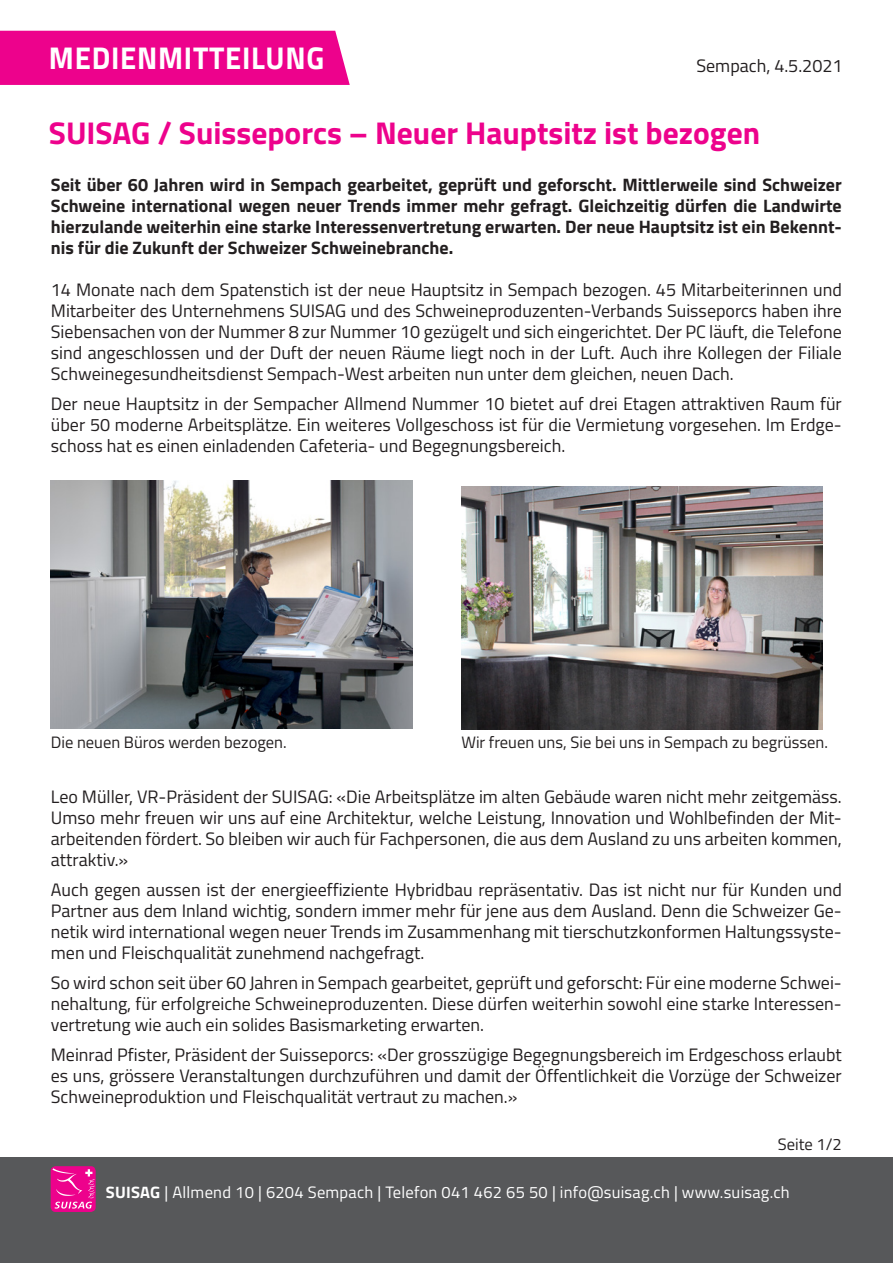
<style>
.page{position:relative;width:893px;height:1263px;background:#fff}
.page>*{position:absolute;margin:0;border:0;box-sizing:border-box;transform-origin:0 0}
.t1{font:700 31.5px "Titillium Web";color:#ed028c}
.t2{font:700 31.5px "Titillium Web";letter-spacing:.025em;color:#fff;scale:.93 1}
.t3{font:18px/21px "Titillium Web";color:#231f20;text-align:justify}
.t4{font:700 18px/21px "Titillium Web";color:#231f20;text-align:justify}
.Fliesstext{font:16.5px "Titillium Web";color:#231f20}
.t5{font:16.5px "Titillium Web";letter-spacing:.015em;color:#fff}
.s1{font-weight:700}
</style>
<div class="page">
<img style="left:51px;top:481px;width:361px;height:247px">
<div style="left:0;top:1157px;width:893px;height:106px;background:#57585a"></div>
<svg style="left:51px;top:1166px;width:45px;height:46px"></svg>
<svg style="left:52px;top:1168px;width:43px;height:40px;background:#ef259c"></svg>
<div style="left:0;top:31px;width:350px;height:54px;background:#ed028c"></div>
<img style="left:461px;top:486px;width:362px;height:243px">
<p class="t2" style="left:49px;top:34px;width:298px">MEDIENMITTEILUNG</p>
<p class="t3" style="left:696px;top:55px;width:148px">Sempach, 4.5.2021</p>
<p class="t1" style="left:49px;top:109px;width:713px">SUISAG / Suisseporcs – Neuer Hauptsitz ist bezogen</p>
<p class="t4" style="left:51px;top:173px;width:792px">Seit über 60 Jahren wird in Sempach gearbeitet, geprüft und geforscht. Mittlerweile sind Schweizer Schweine international wegen neuer Trends immer mehr gefragt. Gleichzeitig dürfen die Landwirte hierzulande weiterhin eine starke Interessenvertretung erwarten. Der neue Hauptsitz ist ein Bekennt&shy;nis für die Zukunft der Schweizer Schweinebranche.</p>
<p class="t3" style="left:51px;top:278px;width:792px">14 Monate nach dem Spatenstich ist der neue Hauptsitz in Sempach bezogen. 45 Mitarbeiterinnen und Mitarbeiter des Unternehmens SUISAG und des Schweineproduzenten-Verbands Suisseporcs haben ihre Siebensachen von der Nummer 8 zur Nummer 10 gezügelt und sich eingerichtet. Der PC läuft, die Telefone sind angeschlossen und der Duft der neuen Räume liegt noch in der Luft. Auch ihre Kollegen der Filiale Schweinegesundheitsdienst Sempach-West arbeiten nun unter dem gleichen, neuen Dach.</p>
<p class="t3" style="left:51px;top:392px;width:792px">Der neue Hauptsitz in der Sempacher Allmend Nummer 10 bietet auf drei Etagen attraktiven Raum für über 50 moderne Arbeitsplätze. Ein weiteres Vollgeschoss ist für die Vermietung vorgesehen. Im Erdge&shy;schoss hat es einen einladenden Cafeteria- und Begegnungsbereich.</p>
<p class="Fliesstext" style="left:51px;top:730px;width:237px">Die neuen Büros werden bezogen.</p>
<p class="Fliesstext" style="left:461px;top:730px;width:368px">Wir freuen uns, Sie bei uns in Sempach zu begrüssen.</p>
<p class="t3" style="left:51px;top:785px;width:792px">Leo Müller, VR-Präsident der SUISAG: «Die Arbeitsplätze im alten Gebäude waren nicht mehr zeitgemäss.<br>Umso mehr freuen wir uns auf eine Architektur, welche Leistung, Innovation und Wohlbefinden der Mit&shy;arbeitenden fördert. So bleiben wir auch für Fachpersonen, die aus dem Ausland zu uns arbeiten kommen, attraktiv.»</p>
<p class="t3" style="left:51px;top:878px;width:792px">Auch gegen aussen ist der energieeffiziente Hybridbau repräsentativ. Das ist nicht nur für Kunden und Partner aus dem Inland wichtig, sondern immer mehr für jene aus dem Ausland. Denn die Schweizer Ge&shy;netik wird international wegen neuer Trends im Zusammenhang mit tierschutzkonformen Haltungssyste&shy;men und Fleischqualität zunehmend nachgefragt.</p>
<p class="t3" style="left:51px;top:971px;width:792px">So wird schon seit über 60 Jahren in Sempach gearbeitet, geprüft und geforscht: Für eine moderne Schwei&shy;nehaltung, für erfolgreiche Schweineproduzenten. Diese dürfen weiterhin sowohl eine starke Interessen&shy;vertretung wie auch ein solides Basismarketing erwarten.</p>
<p class="t3" style="left:51px;top:1043px;width:792px">Meinrad Pfister, Präsident der Suisseporcs: «Der grosszügige Begegnungsbereich im Erdgeschoss erlaubt es uns, grössere Veranstaltungen durchzuführen und damit der Öffentlichkeit die Vorzüge der Schweizer Schweineproduktion und Fleischqualität vertraut zu machen.»</p>
<p class="Fliesstext" style="left:778px;top:1132px;width:65px">Seite 1/2</p>
<p class="t5" style="left:106px;top:1180px;width:685px"><span class="s1">SUISAG</span> | Allmend 10 | 6204 Sempach | Telefon 041 462 65 50 | info@suisag.ch | www.suisag.ch</p>
</div>
